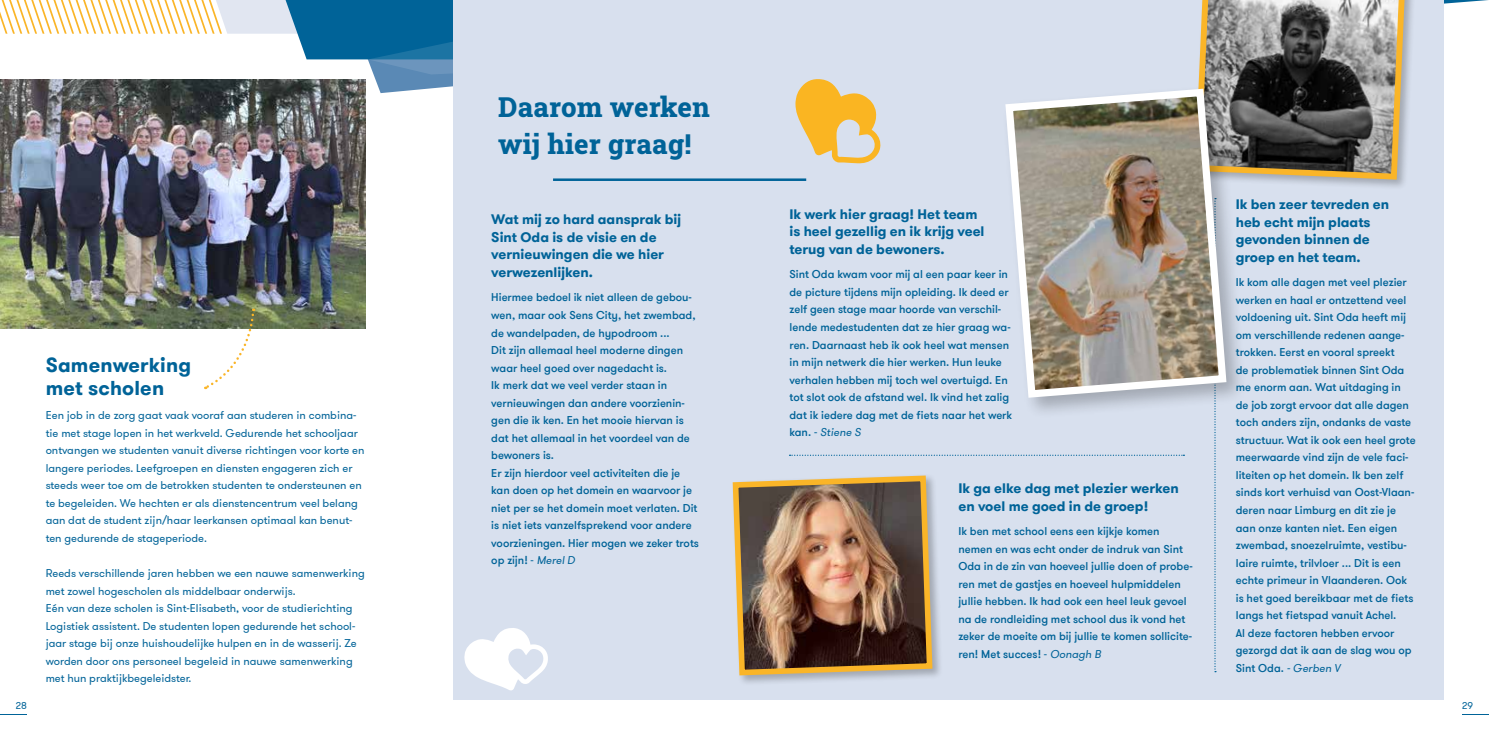
<style>
.page{position:relative;width:1489px;height:745px;background:#fff}
.page>*{position:absolute;margin:0;border:0;box-sizing:border-box;transform-origin:0 0}
.t1{font:800 27.38px/37px "Roboto Slab";letter-spacing:.01em;color:#006398}
.t2{font:700 20px/22.5px "GT Walsheim";letter-spacing:.01em;color:#006398}
.t3{font:700 13.75px/17.5px "GT Walsheim";color:#006398}
.t4{font:500 11.25px/17.5px "GT Walsheim";color:#006398}
.t5{font:11.25px/17.5px "GT Walsheim";color:#006398}
.t6{font:10px "GT Walsheim";color:#006398}
.s1{font-weight:400}
</style>
<div class="page">
<img style="left:0;top:182px;width:365px;height:146px">
<div style="left:454px;top:0;width:989px;height:699px;background:#d8e0ee"></div>
<div style="left:1192px;top:0;width:223px;height:190px;background:#000;opacity:.25"></div>
<div style="left:730px;top:473px;width:212px;height:212px;background:#000;opacity:.25"></div>
<img style="left:730px;top:473px;width:205px;height:205px">
<svg style="left:1214px;top:419px;width:1px;height:251px"></svg>
<svg style="left:789px;top:454px;width:395px;height:1px"></svg>
<svg style="left:204px;top:308px;width:51px;height:82px"></svg>
<div style="left:1000px;top:84px;width:247px;height:335px;background:#000;opacity:.25"></div>
<img style="left:1001px;top:182px;width:229px;height:219px">
<svg style="left:0;top:0;width:1488px;height:182px"></svg>
<svg style="left:464px;top:628px;width:84px;height:62px"></svg>
<h2 class="t2" style="left:46px;top:354px;width:147px">Samenwerking met scholen</h2>
<p class="t5" style="left:46px;top:406px;width:320px">Een job in de zorg gaat vaak vooraf aan studeren in combina&shy;tie met stage lopen in het werkveld. Gedurende het schooljaar ontvangen we studenten vanuit diverse richtingen voor korte en langere periodes. Leefgroepen en diensten engageren zich er steeds weer toe om de betrokken studenten te ondersteunen en te begeleiden. We hechten er als dienstencentrum veel belang aan dat de student zijn/haar leerkansen optimaal kan benut&shy;ten gedurende de stageperiode.</p>
<p class="t5" style="left:46px;top:563px;width:320px">Reeds verschillende jaren hebben we een nauwe samenwerking met zowel hogescholen als middelbaar onderwijs.<br>Eén van deze scholen is Sint-Elisabeth, voor de studierichting Logistiek assistent. De studenten lopen gedurende het school&shy;jaar stage bij onze huishoudelijke hulpen en in de wasserij. Ze worden door ons personeel begeleid in nauwe samenwerking met hun praktijkbegeleidster.</p>
<h1 class="t1" style="left:498px;top:88px;width:213px">Daarom werken wij hier graag!</h1>
<p class="t3" style="left:491px;top:211px;width:191px">Wat mij zo hard aansprak bij<br>Sint Oda is de visie en de vernieuwingen die we hier verwezenlijken.</p>
<p class="t4" style="left:491px;top:289px;width:209px">Hiermee bedoel ik niet alleen de gebou&shy;wen, maar ook Sens City, het zwembad, de wandelpaden, de hypodroom ...<br>Dit zijn allemaal heel moderne dingen waar heel goed over nagedacht is.<br>Ik merk dat we veel verder staan in vernieuwingen dan andere voorzienin&shy;gen die ik ken. En het mooie hiervan is dat het allemaal in het voordeel van de bewoners is.<br>Er zijn hierdoor veel activiteiten die je kan doen op het domein en waarvoor je niet per se het domein moet verlaten. Dit is niet iets vanzelfsprekend voor andere voorzieningen. Hier mogen we zeker trots op zijn! <span class="s1">- Merel D</span></p>
<p class="t3" style="left:789px;top:205px;width:196px">Ik werk hier graag! Het team is heel gezellig en ik krijg veel terug van de bewoners.</p>
<p class="t4" style="left:789px;top:266px;width:224px">Sint Oda kwam voor mij al een paar keer in de picture tijdens mijn opleiding. Ik deed er zelf geen stage maar hoorde van verschil&shy;lende medestudenten dat ze hier graag wa&shy;ren. Daarnaast heb ik ook heel wat mensen in mijn netwerk die hier werken. Hun leuke verhalen hebben mij toch wel overtuigd. En tot slot ook de afstand wel. Ik vind het zalig dat ik iedere dag met de fiets naar het werk ka n . <span class="s1">- Stiene S</span></p>
<p class="t3" style="left:958px;top:479px;width:222px">Ik ga elke dag met plezier werken en voel me goed in de groep!</p>
<p class="t4" style="left:958px;top:522px;width:236px">Ik ben met school eens een kijkje komen nemen en was echt onder de indruk van Sint Oda in de zin van hoeveel jullie doen of probe&shy;ren met de gastjes en hoeveel hulpmiddelen jullie hebben. Ik had ook een heel leuk gevoel na de rondleiding met school dus ik vond het zeker de moeite om bij jullie te komen sollicite&shy;ren! Met succes! <span class="s1">- Oonagh B</span></p>
<p class="t3" style="left:1235px;top:195px;width:155px">Ik ben zeer tevreden en heb echt mijn plaats gevonden binnen de groep en het team.</p>
<p class="t4" style="left:1235px;top:273px;width:181px">Ik kom alle dagen met veel plezier werken en haal er ontzettend veel voldoening uit. Sint Oda heeft mij om verschillende redenen aange&shy;trokken. Eerst en vooral spreekt<br>de problematiek binnen Sint Oda me enorm aan. Wat uitdaging in de job zorgt ervoor dat alle dagen toch anders zijn, ondanks de vaste structuur. Wat ik ook een heel grote meerwaarde vind zijn de vele faci&shy;liteiten op het domein. Ik ben zelf sinds kort verhuisd van Oost-Vlaan&shy;deren naar Limburg en dit zie je aan onze kanten niet. Een eigen zwembad, snoezelruimte, vestibu&shy;laire ruimte, trilvloer ... Dit is een echte primeur in Vlaanderen. Ook is het goed bereikbaar met de fiets langs het fietspad vanuit Achel.<br>Al deze factoren hebben ervoor gezorgd dat ik aan de slag wou op<br>Sint Oda. <span class="s1">- Gerben V</span></p>
<p class="t6" style="left:16px;top:698px;width:13px">28</p>
<p class="t6" style="left:1461px;top:698px;width:12px">29</p>
</div>
